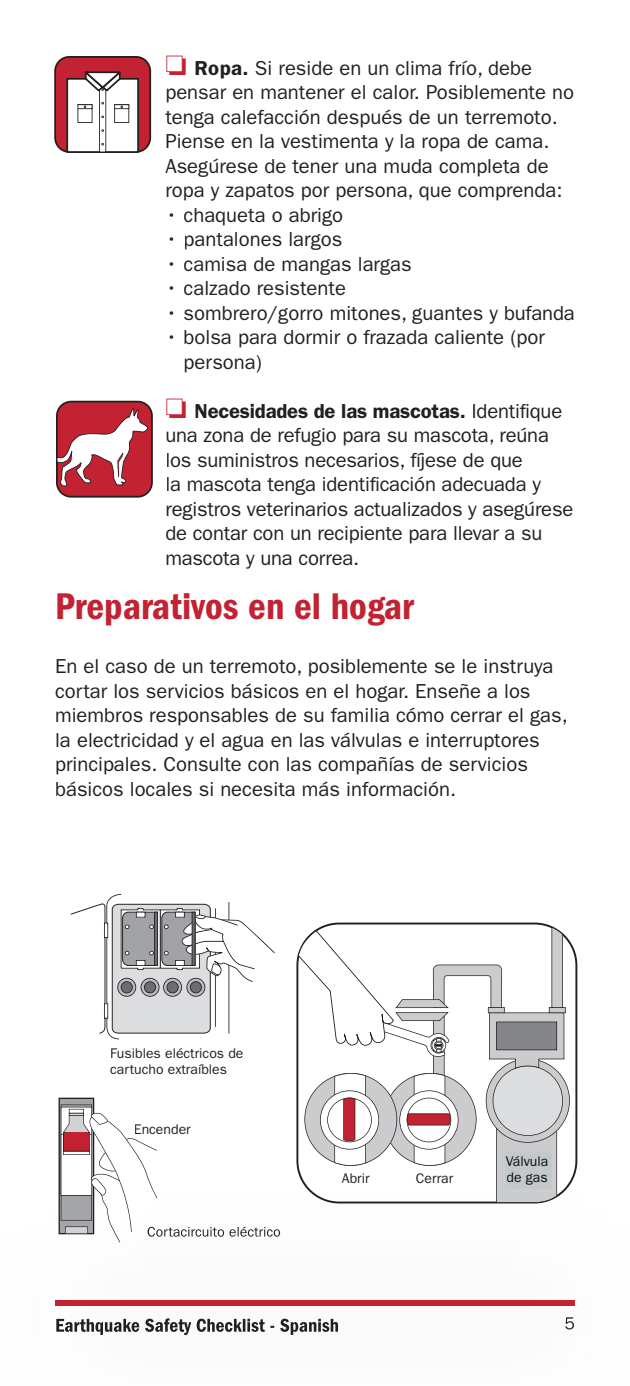
<style>
.page{position:relative;width:630px;height:1386px;background:#fff}
.page>*{position:absolute;margin:0;border:0;box-sizing:border-box;transform-origin:0 0}
.t1{font:38.5px "ITC Franklin Gothic Std Dm Cd";color:#c32232}
.t2{font:20.3px/24.5px "ITC Franklin Gothic Std";color:#231f20}
.t3{font:15.75px/18.9px "ITC Franklin Gothic Std Dm Cd";letter-spacing:.01em;color:#231f20}
.t4{font:14px/15.8px "ITC Franklin Gothic Std";color:#231f20}
.t5{font:14px "ITC Franklin Gothic Std";color:#0e0e11}
.s1{color:#c32232}
.s2{font-weight:600}
</style>
<div class="page">
<svg style="left:565px;top:1317px;width:9px;height:12px"></svg>
<div style="left:55px;top:1300px;width:520px;height:6px;background:#c32232"></div>
<img style="left:56px;top:1318px;width:282px;height:17px">
<svg style="left:54px;top:56px;width:97px;height:97px"></svg>
<svg style="left:56px;top:401px;width:97px;height:97px"></svg>
<svg style="left:296px;top:923px;width:281px;height:262px"></svg>
<svg style="left:298px;top:927px;width:272px;height:276px"></svg>
<svg style="left:59px;top:1098px;width:98px;height:144px"></svg>
<svg style="left:71px;top:894px;width:204px;height:145px"></svg>
<img style="left:148px;top:1227px;width:132px;height:10px">
<div style="left:505px;top:1152px;width:46px;height:37px;background:#c3c8ca"></div>
<div style="left:331px;top:1170px;width:129px;height:18px;background:#fff"></div>
<div style="left:67px;top:1133px;width:20px;height:16px;background:#c32232"></div>
<p class="t2" style="left:165px;top:56px;width:410px"><span class="s1">❏</span> <span class="s2">Ropa.</span> Si reside en un clima frío, debe pensar en mantener el calor. Posiblemente no tenga calefacción después de un terremoto.<br>Piense en la vestimenta y la ropa de cama.<br>Asegúrese de tener una muda completa de ropa y zapatos por persona, que comprenda:</p>
<p class="t2" style="left:165px;top:203px;width:179px">• chaqueta o abrigo</p>
<p class="t2" style="left:165px;top:227px;width:179px">• pantalones largos</p>
<p class="t2" style="left:165px;top:252px;width:248px">• camisa de mangas largas</p>
<p class="t2" style="left:165px;top:276px;width:182px">• calzado resistente</p>
<p class="t2" style="left:165px;top:301px;width:411px">• sombrero/gorro mitones, guantes y bufanda</p>
<p class="t2" style="left:184px;top:325px;width:363px;text-indent:-18px">• bolsa para dormir o frazada caliente (por persona)</p>
<p class="t2" style="left:165px;top:399px;width:410px"><span class="s1">❏</span> <span class="s2">Necesidades de las mascotas.</span> Identifique una zona de refugio para su mascota, reúna los suministros necesarios, fíjese de que<br>la mascota tenga identificación adecuada y registros veterinarios actualizados y asegúrese de contar con un recipiente para llevar a su mascota y una correa.</p>
<h1 class="t1" style="left:55px;top:584px;width:361px">Preparativos en el hogar</h1>
<p class="t2" style="left:55px;top:654px;width:514px">En el caso de un terremoto, posiblemente se le instruya cortar los servicios básicos en el hogar. Enseñe a los miembros responsables de su familia cómo cerrar el gas, la electricidad y el agua en las válvulas e interruptores principales. Consulte con las compañías de servicios básicos locales si necesita más información.</p>
<p class="t3" style="left:60px;top:1043px;width:213px">Pull-out Electrical Cartridge Fuses</p>
<p class="t4" style="left:110px;top:1046px;width:135px">Fusibles eléctricos de cartucho extraíbles</p>
<p class="t4" style="left:134px;top:1122px;width:58px">Encender</p>
<p class="t3" style="left:511px;top:1149px;width:33px">Gas<br>Valve</p>
<p class="t5" style="left:506px;top:1153px;width:44px">Válvula</p>
<p class="t4" style="left:342px;top:1171px;width:29px">Abrir</p>
<p class="t4" style="left:416px;top:1171px;width:39px">Cerrar</p>
<p class="t5" style="left:507px;top:1169px;width:43px">de gas</p>
<p class="t3" style="left:341px;top:1169px;width:18px">On</p>
<p class="t3" style="left:423px;top:1169px;width:20px">Off</p>
</div>
